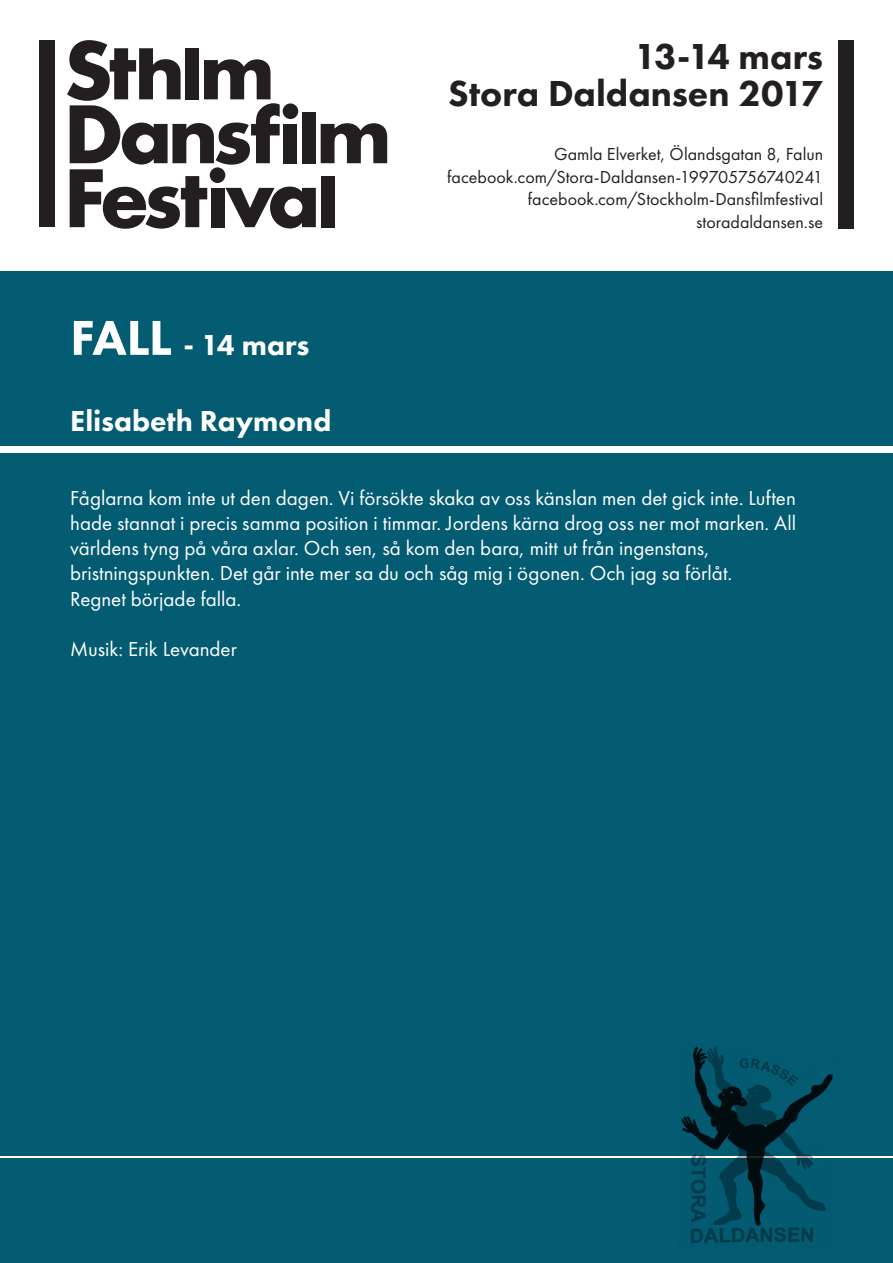
<style>
.page{position:relative;width:893px;height:1263px;background:#fff}
.page>*{position:absolute;margin:0;border:0;box-sizing:border-box;transform-origin:0 0}
.t1{font:800 37.5px "Futura PT";color:#231f20}
.t2{font:800 30px "Futura PT";color:#fff}
.t3{font:21px/25.2px "Futura PT";color:#fff;text-align:justify}
.t4{font:18px "Futura PT";color:#231f20}
.s1{font-size:50.7px}
</style>
<div class="page">
<div style="left:0;top:271px;width:893px;height:992px;background:#045c72"></div>
<div style="left:40px;top:41px;width:15px;height:186px;background:#231f20"></div>
<svg style="left:67px;top:40px;width:320px;height:189px"></svg>
<div style="left:838px;top:40px;width:15px;height:189px;background:#231f20"></div>
<div style="left:0;top:446px;width:893px;height:7px;background:#fff"></div>
<hr style="left:0;top:1157px;width:893px;height:1px;background:#fff">
<img style="left:677px;top:1046px;width:161px;height:197px">
<p class="t2" style="left:70px;top:326px;width:241px"><span class="s1">FALL</span> - 14 mars</p>
<p class="t2" style="left:70px;top:402px;width:263px">Elisabeth Raymond</p>
<p class="t1" style="left:634px;top:33px;width:190px">13-14 mars</p>
<p class="t1" style="left:448px;top:70px;width:376px">Stora Daldansen 2017</p>
<p class="t4" style="left:554px;top:144px;width:271px">Gamla Elverket, Ölandsgatan 8, Falun</p>
<p class="t4" style="left:447px;top:166px;width:377px">facebook.com/Stora-Daldansen-199705756740241</p>
<p class="t4" style="left:528px;top:189px;width:297px">facebook.com/Stockholm-Dansfilmfestival</p>
<p class="t4" style="left:696px;top:211px;width:128px">storadaldansen.se</p>
<p class="t3" style="left:70px;top:485px;width:727px">Fåglarna kom inte ut den dagen. Vi försökte skaka av oss känslan men det gick inte. Luften hade stannat i precis samma position i timmar. Jordens kärna drog oss ner mot marken. All världens tyng på våra axlar. Och sen, så kom den bara, mitt ut från ingenstans,</p>
<p class="t3" style="left:70px;top:561px;width:663px">bristningspunkten. Det går inte mer sa du och såg mig i ögonen. Och jag sa förlåt.</p>
<p class="t3" style="left:70px;top:586px;width:173px">Regnet började falla.</p>
<p class="t3" style="left:70px;top:636px;width:168px">Musik: Erik Levander</p>
</div>
